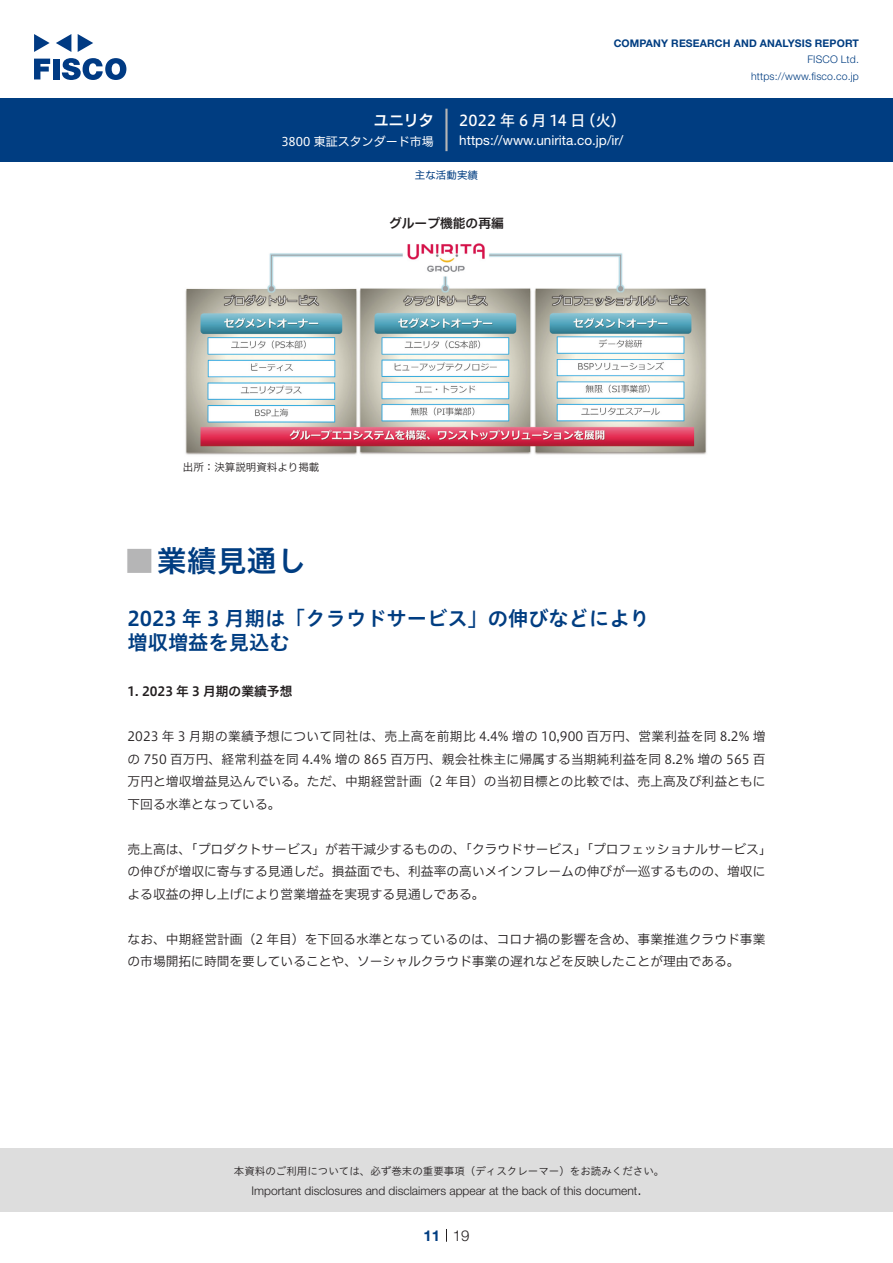
<style>
.page{position:relative;width:893px;height:1263px;background:#fff}
.page>*{position:absolute;margin:0;border:0;box-sizing:border-box;transform-origin:0 0}
.t1{font:30px "Hiragino UD Sans Std N W6";color:#003d81}
.t2{font:24px "Hiragino UD Sans Std N W6";color:#b5b5b6}
.t3{font:20.25px/24px "Hiragino UD Sans Std W6";color:#003d81}
.t4{font:15px "Hiragino UD Sans F Std N W5";letter-spacing:.005em;color:#fff}
.t5{font:15px "Hiragino UD Sans F Std N W6";color:#fff}
.t6{font:300 15px "Helvetica Neue LT Std";color:#231f20}
.t7{font:700 15px "Helvetica Neue LT Std";color:#003d81}
.t8{font:13.5px "Helvetica Neue LT Std";color:#fff}
.t9{font:12.75px/22.5px "Hiragino UD Sans F Std N W3";color:#231f20}
.t10{font:12.75px "Hiragino UD Sans F Std N W6";color:#231f20}
.t11{font:300 12px "Helvetica Neue LT Std";color:#231f20}
.t12{font:12px "Hiragino UD Sans F Std N W4";color:#fff}
.t13{font:10.5px "Hiragino UD Sans Std W3";color:#231f20}
.t14{font:700 10.5px "Helvetica Neue LT Std";letter-spacing:.015em;color:#003d81}
.t15{font:300 10.5px/16.5px "Helvetica Neue LT Std";letter-spacing:.015em;color:#003d81;text-align:right}
.t16{font:10.5px "Hiragino UD Sans F Std N W3";color:#231f20}
.t17{font:10.5px "Hiragino UD Sans F Std N W4";color:#003d81}
</style>
<div class="page">
<div style="left:0;top:1148px;width:893px;height:64px;background:#ddd"></div>
<svg style="left:34px;top:59px;width:16px;height:20px"></svg>
<div style="left:53px;top:59px;width:6px;height:20px;background:#003a83"></div>
<svg style="left:62px;top:58px;width:64px;height:22px"></svg>
<svg style="left:34px;top:34px;width:16px;height:18px"></svg>
<svg style="left:78px;top:34px;width:15px;height:18px"></svg>
<svg style="left:56px;top:34px;width:15px;height:18px"></svg>
<div style="left:0;top:98px;width:893px;height:64px;background:#003d81"></div>
<hr style="left:445px;top:109px;width:3px;height:42px;background:#b5b5b6">
<svg style="left:446px;top:1229px;width:1px;height:13px"></svg>
<img style="left:185px;top:243px;width:522px;height:212px">
<p class="t5" style="left:374px;top:109px;width:62px">ユニリタ</p>
<p class="t12" style="left:281px;top:132px;width:154px">3800 東証スタンダード市場</p>
<p class="t14" style="left:614px;top:37px;width:247px">COMPANY RESEARCH AND ANALYSIS REPORT</p>
<p class="t15" style="left:751px;top:51px;width:109px">FISCO Ltd. https://www.fisco.co j p.</p>
<p class="t4" style="left:581px;top:109px;width:47px">（火(</p>
<p class="t4" style="left:459px;top:109px;width:128px">2022 年 6 月 14 日</p>
<p class="t8" style="left:459px;top:132px;width:166px">https://www.unirita. c o j p. /i r/</p>
<p class="t17" style="left:415px;top:167px;width:64px">主な活動実績</p>
<p class="t10" style="left:389px;top:214px;width:116px">グループ機能の再編</p>
<p class="t16" style="left:183px;top:459px;width:138px">出所：決算説明資料より掲載</p>
<h1 class="t1" style="left:157px;top:538px;width:151px">業績見通し</h1>
<h2 class="t2" style="left:128px;top:542px;width:25px">█</h2>
<h3 class="t3" style="left:128px;top:605px;width:524px">2023 年 3 月期は「クラウドサービス」の伸びなどにより増収増益を見込む</h3>
<p class="t10" style="left:128px;top:681px;width:166px">1. 2023 年 3 月期の業績予想</p>
<p class="t9" style="left:128px;top:724px;width:639px;text-align:justify">2023 年 3 月期の業績予想について同社は、売上高を前期比 4.4% 増の 10,900 百万円、営業利益を同 8.2% 増の 750 百万円、経常利益を同 4.4% 増の 865 百万円、親会社株主に帰属する当期純利益を同 8.2% 増の 565 百万円と増収増益見込んでいる。ただ、中期経営計画（2 年目）の当初目標との比較では、売上高及び利益ともに下回る水準となっている。</p>
<p class="t9" style="left:128px;top:837px;width:646px">売上高は、「プロダクトサービス」が若干減少するものの、「クラウドサービス」「プロフェッショナルサービス「の伸びが増収に寄与する見通しだ。損益面でも、利益率の高いメインフレームの伸びが一巡するものの、増収による収益の押し上げにより営業増益を実現する見通しである。</p>
<p class="t9" style="left:128px;top:927px;width:639px">なお、中期経営計画（2 年目）を下回る水準となっているのは、コロナ禍の影響を含め、事業推進クラウド事業の市場開拓に時間を要していることや、ソーシャルクラウド事業の遅れなどを反映したことが理由である。</p>
<p class="t13" style="left:234px;top:1163px;width:432px">本資料のご利用については、必ず巻末の重要事項（ディスクレーマー）をお読みください。</p>
<p class="t6" style="left:637px;top:1180px;width:6px">.</p>
<p class="t11" style="left:251px;top:1183px;width:387px">Important disclosures and disclaimers appear at the back of this document</p>
<p class="t7" style="left:423px;top:1226px;width:18px">11</p>
<p class="t6" style="left:453px;top:1226px;width:18px">19</p>
</div>
